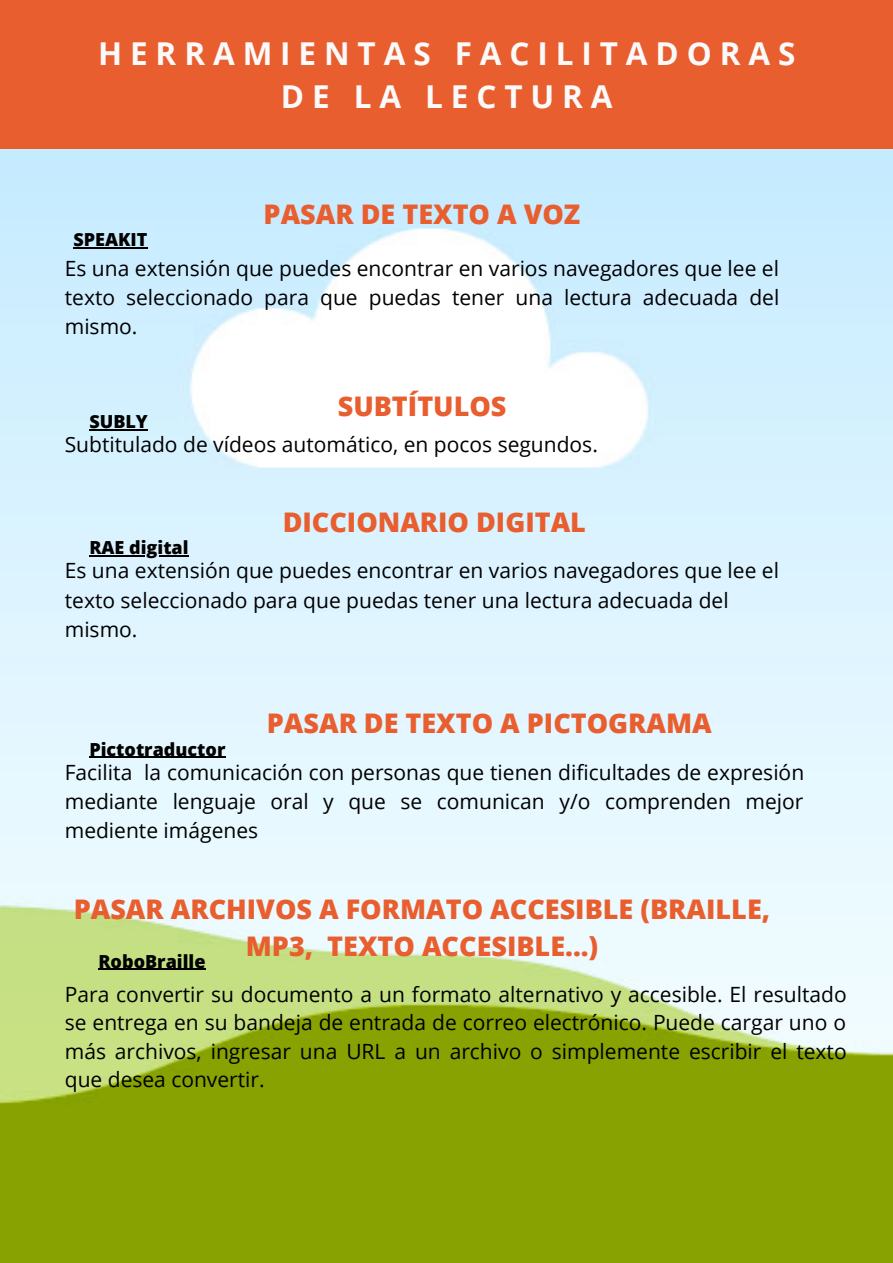
<style>
.page{position:relative;width:893px;height:1263px;background:#fff}
.page>*{position:absolute;margin:0;border:0;box-sizing:border-box;transform-origin:0 0}
.t1{font:700 31.5px/43.9px "Open Sans";letter-spacing:.25em;color:#fafafa;text-align:center}
.t2{font:800 27px/37.1px "Open Sans";color:#e95e2f;text-align:center}
.t3{font:21px/29.2px "Open Sans";color:#000;text-align:justify}
.t4{font:800 18px "Open Sans";color:#000}
</style>
<div class="page">
<div style="left:0;top:0;width:893px;height:150px;background:#e95e2f"></div>
<img style="left:0;top:149px;width:893px;height:1114px">
<hr style="left:73px;top:247px;width:74px;height:2px;background:#000">
<hr style="left:89px;top:429px;width:59px;height:1px;background:#000">
<hr style="left:89px;top:555px;width:100px;height:1px;background:#000">
<hr style="left:89px;top:757px;width:137px;height:1px;background:#000">
<hr style="left:98px;top:969px;width:108px;height:1px;background:#000">
<h1 class="t1" style="left:98px;top:30px;width:699px">HERRAMIENTAS FACILITADORAS<br>DE LA LECTURA</h1>
<p class="t4" style="left:73px;top:227px;width:75px">SPEAKIT</p>
<p class="t2" style="left:264px;top:195px;width:318px">PASAR DE TEXTO A VOZ</p>
<p class="t3" style="left:65px;top:253px;width:716px">Es una extensión que puedes encontrar en varios navegadores que lee el texto seleccionado para que puedas tener una lectura adecuada del mismo.</p>
<p class="t2" style="left:338px;top:387px;width:170px">SUBTÍTULOS</p>
<p class="t3" style="left:65px;top:430px;width:534px">Subtitulado de vídeos automático, en pocos segundos.</p>
<p class="t4" style="left:89px;top:409px;width:60px">SUBLY</p>
<p class="t2" style="left:283px;top:502px;width:305px">DICCIONARIO DIGITAL</p>
<p class="t3" style="left:65px;top:555px;width:715px;text-align:left">Es una extensión que puedes encontrar en varios navegadores que lee el texto seleccionado para que puedas tener una lectura adecuada del mismo.</p>
<p class="t4" style="left:89px;top:535px;width:101px">RAE digital</p>
<p class="t2" style="left:267px;top:704px;width:446px">PASAR DE TEXTO A PICTOGRAMA</p>
<p class="t4" style="left:89px;top:736px;width:138px">Pictotraductor</p>
<p class="t3" style="left:65px;top:757px;width:741px">Facilita la comunicación con personas que tienen dificultades de expresión mediante lenguaje oral y que se comunican y/o comprenden mejor mediente imágenes</p>
<p class="t2" style="left:74px;top:890px;width:698px">PASAR ARCHIVOS A FORMATO ACCESIBLE (BRAILLE,<br>MP3, TEXTO ACCESIBLE...)</p>
<p class="t3" style="left:65px;top:979px;width:783px;line-height:28.4px">Para convertir su documento a un formato alternativo y accesible. El resultado se entrega en su bandeja de entrada de correo electrónico. Puede cargar uno o más archivos, ingresar una URL a un archivo o simplemente escribir el texto que desea convertir.</p>
<p class="t4" style="left:98px;top:948px;width:109px">RoboBraille</p>
</div>
